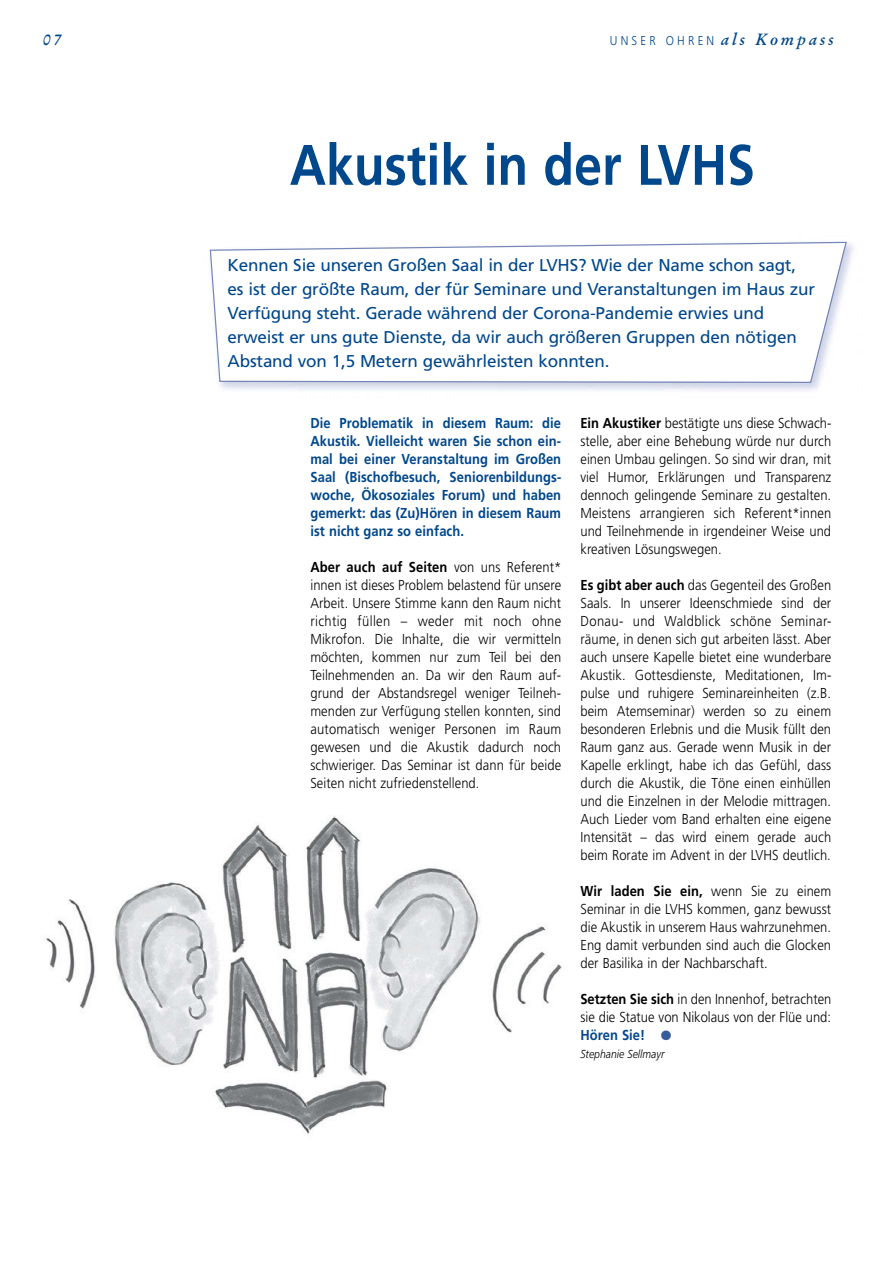
<style>
.page{position:relative;width:893px;height:1263px;background:#fff}
.page>*{position:absolute;margin:0;border:0;box-sizing:border-box;transform-origin:0 0}
.t1{font:700 57px "Frutiger";color:#00478c;scale:.88 1}
.t2{font:17.1px/24px "Frutiger";letter-spacing:-.01em;color:#00478c}
.t3{font:15.45px "Gas Med Ita";color:#00478c}
.t4{font:300 14.4px/18px "Frutiger";letter-spacing:.005em;color:#000;text-align:justify;scale:.9 1}
.t5{font:700 14.4px/18px "Frutiger";letter-spacing:.005em;color:#00478c;text-align:justify;scale:.9 1}
.t6{font:300 12.75px "Frutiger";letter-spacing:.28em;color:#00478c;scale:.9 1}
.t7{font:italic 300 11.55px "Frutiger";color:#000;scale:.9 1}
.s1{font-family:"Gas Med Ita";font-weight:400;font-size:16.05px}
.s2{font-weight:700}
.s3{font-weight:700;color:#00478c}
.s4{color:#375c9b}
</style>
<div class="page">
<img style="left:46px;top:815px;width:516px;height:319px">
<svg style="left:210px;top:242px;width:637px;height:141px"></svg>
<p class="t3" style="left:43px;top:33px;width:20px">07</p>
<p class="t6" style="left:610px;top:36px;width:250px">UNSER OHREN <span class="s1">als Kompass</span></p>
<h1 class="t1" style="left:290px;top:142px;width:530px">Akustik in der LVHS</h1>
<p class="t2" style="left:228px;top:255px;width:589px">Kennen Sie unseren Großen Saal in der LVHS? Wie der Name schon sagt, es ist der größte Raum, der für Seminare und Veranstaltungen im Haus zur Verfügung steht. Gerade während der Corona-Pandemie erwies und erweist er uns gute Dienste, da wir auch größeren Gruppen den nötigen Abstand von 1,5 Metern gewährleisten konnten.</p>
<p class="t5" style="left:310px;top:415px;width:280px">Die Problematik in diesem Raum: die Akustik. Vielleicht waren Sie schon ein&shy;mal bei einer Veranstaltung im Großen Saal (Bischofbesuch, Seniorenbildungs&shy;woche, Ökosoziales Forum) und haben gemerkt: das (Zu)Hören in diesem Raum ist nicht ganz so einfach.</p>
<p class="t4" style="left:310px;top:559px;width:280px"><span class="s2">Aber auch auf Seiten</span> von uns Referent* innen ist dieses Problem belastend für unsere Arbeit. Unsere Stimme kann den Raum nicht richtig füllen – weder mit noch ohne Mikrofon. Die Inhalte, die wir vermitteln möchten, kommen nur zum Teil bei den Teilnehmenden an. Da wir den Raum auf&shy;grund der Abstandsregel weniger Teilneh&shy;menden zur Verfügung stellen konnten, sind automatisch weniger Personen im Raum gewesen und die Akustik dadurch noch schwieriger. Das Seminar ist dann für beide Seiten nicht zufriedenstellend.</p>
<p class="t4" style="left:580px;top:415px;width:280px"><span class="s2">Ein Akustiker</span> bestätigte uns diese Schwach&shy;stelle, aber eine Behebung würde nur durch einen Umbau gelingen. So sind wir dran, mit viel Humor, Erklärungen und Transparenz dennoch gelingende Seminare zu gestalten.<br>Meistens arrangieren sich Referent*innen und Teilnehmende in irgendeiner Weise und kreativen Lösungswegen.</p>
<p class="t4" style="left:580px;top:577px;width:280px"><span class="s2">Es gibt aber auch</span> das Gegenteil des Großen Saals. In unserer Ideenschmiede sind der Donau- und Waldblick schöne Seminar&shy;räume, in denen sich gut arbeiten lässt. Aber auch unsere Kapelle bietet eine wunderbare Akustik. Gottesdienste, Meditationen, Im&shy;pulse und ruhigere Seminareinheiten (z.B. beim Atemseminar) werden so zu einem besonderen Erlebnis und die Musik füllt den Raum ganz aus. Gerade wenn Musik in der Kapelle erklingt, habe ich das Gefühl, dass durch die Akustik, die Töne einen einhüllen und die Einzelnen in der Melodie mittragen.<br>Auch Lieder vom Band erhalten eine eigene Intensität – das wird einem gerade auch beim Rorate im Advent in der LVHS deutlich.</p>
<p class="t4" style="left:580px;top:883px;width:280px"><span class="s2">Wir laden Sie ein,</span> wenn Sie zu einem Seminar in die LVHS kommen, ganz bewusst die Akustik in unserem Haus wahrzunehmen.<br>Eng damit verbunden sind auch die Glocken der Basilika in der Nachbarschaft.</p>
<p class="t4" style="left:580px;top:991px;width:280px"><span class="s2">Setzten Sie sich</span> in den Innenhof, betrachten sie die Statue von Nikolaus von der Flüe und:<br><span class="s3">Hören Sie!</span> <span class="s4">●</span></p>
<p class="t7" style="left:580px;top:1050px;width:95px">Stephanie Sellmayr</p>
</div>
